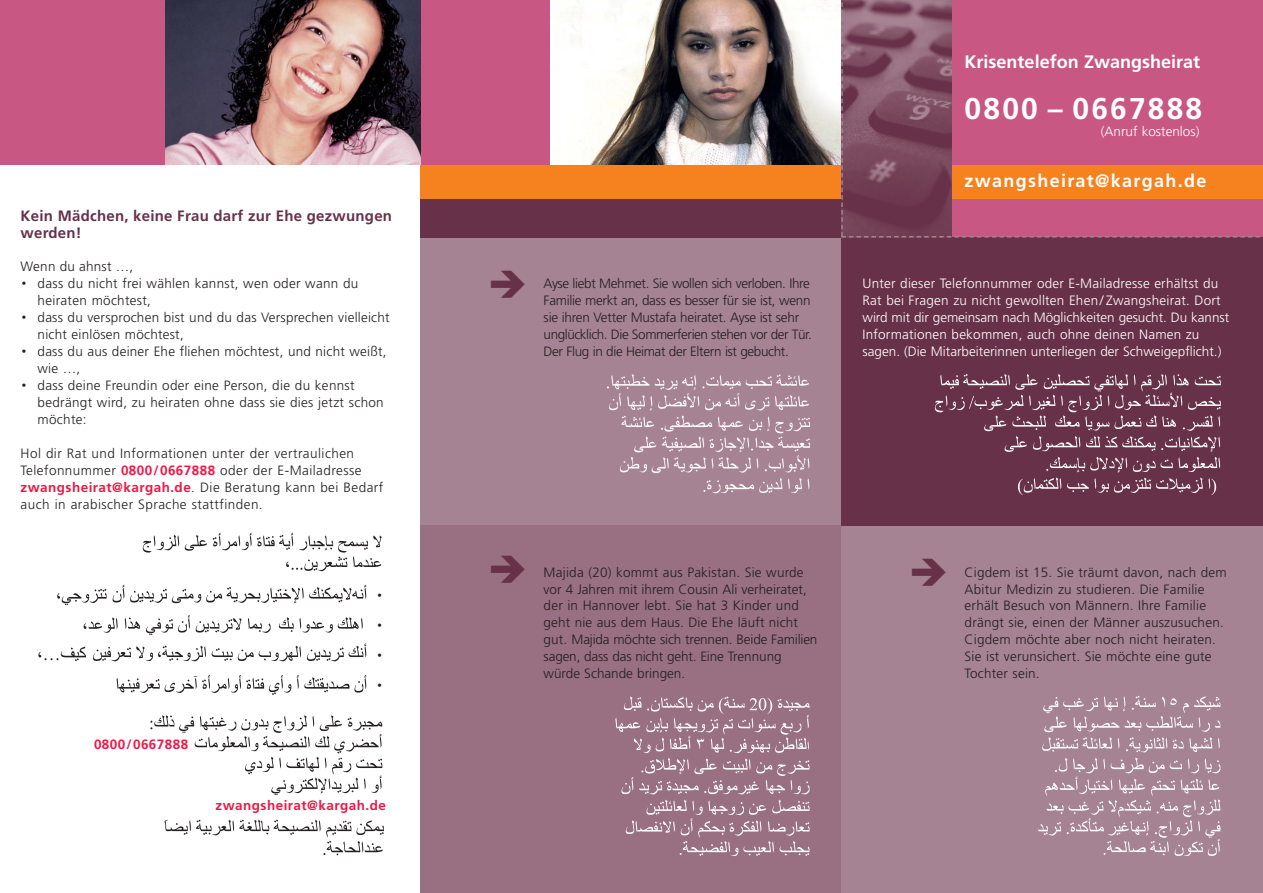
<style>
.page{position:relative;width:1263px;height:893px;background:#fff}
.page>*{position:absolute;margin:0;border:0;box-sizing:border-box;transform-origin:0 0}
.t1{font:700 30px "Frutiger";letter-spacing:.07em;color:#fff}
.t2{font:700 18px "Frutiger";color:#fff}
.t3{font:700 18px "Frutiger";letter-spacing:.07em;color:#fff}
.t4{font:700 15px/17px "Frutiger";letter-spacing:.015em;color:#673149}
.t5{font:300 13.5px/17px "Frutiger";letter-spacing:.015em;color:#231f20}
.t6{font:300 13.5px/17px "Frutiger";letter-spacing:.015em;color:#fff}
.t7{font:300 13.5px/17px "Frutiger";letter-spacing:-.03em;color:#231f20}
.t8{font:300 13.5px/17px "Frutiger";letter-spacing:.035em;color:#231f20}
.t9{font:700 13.5px "Frutiger";letter-spacing:.035em;color:#ed1846}
.t10{font:italic 13.5px "Free Set Light FQT";color:#231f20}
.s1{font-family:"Free Set Light FQT";font-weight:400;font-style:italic}
.s2{font-weight:700;color:#ed1846}
</style>
<div class="page">
<img style="left:57px;top:584px;width:310px;height:22px">
<img style="left:83px;top:615px;width:280px;height:20px">
<img style="left:38px;top:643px;width:329px;height:19px">
<img style="left:116px;top:675px;width:251px;height:20px">
<img style="left:164px;top:819px;width:220px;height:37px">
<img style="left:142px;top:532px;width:240px;height:40px">
<img style="left:150px;top:715px;width:233px;height:80px">
<div style="left:420px;top:0;width:842px;height:526px;background:#a68392"></div>
<div style="left:420px;top:0;width:421px;height:165px;background:#c95783"></div>
<div style="left:0;top:0;width:420px;height:165px;background:#c95783"></div>
<img style="left:166px;top:0;width:254px;height:165px">
<div style="left:420px;top:526px;width:421px;height:367px;background:#987081"></div>
<div style="left:841px;top:492px;width:422px;height:401px;background:#a68392"></div>
<img style="left:551px;top:0;width:290px;height:165px">
<div style="left:841px;top:238px;width:422px;height:288px;background:#673149"></div>
<div style="left:420px;top:165px;width:421px;height:73px;background:#673149"></div>
<div style="left:420px;top:165px;width:421px;height:34px;background:#f5821f"></div>
<svg style="left:841px;top:0;width:422px;height:238px"></svg>
<img style="left:934px;top:374px;width:287px;height:121px">
<img style="left:1038px;top:696px;width:183px;height:160px">
<img style="left:607px;top:374px;width:203px;height:120px">
<img style="left:615px;top:696px;width:195px;height:160px">
<p class="t4" style="left:21px;top:208px;width:373px">Kein Mädchen, keine Frau darf zur Ehe gezwungen werden!</p>
<p class="t5" style="left:21px;top:259px;width:114px">Wenn du ahnst …,</p>
<p class="t5" style="left:38px;top:276px;width:322px;text-indent:-17px"><span class="s1">•</span> dass du nicht frei wählen kannst, wen oder wann du heiraten möchtest,</p>
<p class="t5" style="left:38px;top:310px;width:354px;text-indent:-17px"><span class="s1">•</span> dass du versprochen bist und du das Versprechen vielleicht nicht einlösen möchtest,</p>
<p class="t5" style="left:38px;top:344px;width:351px;text-indent:-17px"><span class="s1">•</span> dass du aus deiner Ehe fliehen möchtest, und nicht weißt, wie …,</p>
<p class="t5" style="left:38px;top:378px;width:348px;text-indent:-17px"><span class="s1">•</span> dass deine Freundin oder eine Person, die du kennst bedrängt wird, zu heiraten ohne dass sie dies jetzt schon möchte:</p>
<p class="t8" style="left:21px;top:446px;width:364px">Hol dir Rat und Informationen unter der vertraulichen Telefonnummer <span class="s2">0800/0667888</span> oder der E-Mailadresse <span class="s2">zwangsheirat@kargah.de</span>. Die Beratung kann bei Bedarf auch in arabischer Sprache stattfinden.</p>
<p class="t9" style="left:94px;top:739px;width:96px">0800/0667888</p>
<p class="t10" style="left:376px;top:590px;width:7px">•</p>
<p class="t10" style="left:376px;top:620px;width:7px">•</p>
<p class="t10" style="left:376px;top:650px;width:7px">•</p>
<p class="t10" style="left:376px;top:680px;width:7px">•</p>
<p class="t9" style="left:216px;top:800px;width:172px">zwangsheirat@kargah.de</p>
<p class="t7" style="left:544px;top:276px;width:270px">Ayse liebt Mehmet. Sie wollen sich verloben. Ihre Familie merkt an, dass es besser für sie ist, wenn sie ihren Vetter Mustafa heiratet. Ayse ist sehr unglücklich. Die Sommerferien stehen vor der Tür.<br>Der Flug in die Heimat der Eltern ist gebucht.</p>
<h2 class="t2" style="left:965px;top:55px;width:237px">Krisentelefon Zwangsheirat</h2>
<h1 class="t1" style="left:965px;top:96px;width:239px">0800 – 0667888</h1>
<p class="t6" style="left:1101px;top:124px;width:100px">(Anruf kostenlos)</p>
<h2 class="t3" style="left:965px;top:173px;width:243px">zwangsheirat@kargah.de</h2>
<p class="t6" style="left:862px;top:276px;width:368px">Unter dieser Telefonnummer oder E-Mailadresse erhältst du Rat bei Fragen zu nicht gewollten Ehen/ Zwangsheirat. Dort wird mit dir gemeinsam nach Möglichkeiten gesucht. Du kannst Informationen bekommen, auch ohne deinen Namen zu sagen. (Die Mitarbeiterinnen unterliegen der Schweigepflicht.)</p>
<p class="t5" style="left:544px;top:564px;width:275px">Majida (20) kommt aus Pakistan. Sie wurde vor 4 Jahren mit ihrem Cousin Ali verheiratet, der in Hannover lebt. Sie hat 3 Kinder und geht nie aus dem Haus. Die Ehe läuft nicht gut. Majida möchte sich trennen. Beide Familien sagen, dass das nicht geht. Eine Trennung würde Schande bringen.</p>
<p class="t5" style="left:965px;top:564px;width:264px">Cigdem ist 15. Sie träumt davon, nach dem Abitur Medizin zu studieren. Die Familie erhält Besuch von Männern. Ihre Familie drängt sie, einen der Männer auszusuchen.<br>Cigdem möchte aber noch nicht heiraten.<br>Sie ist verunsichert. Sie möchte eine gute Tochter sein.</p>
</div>
